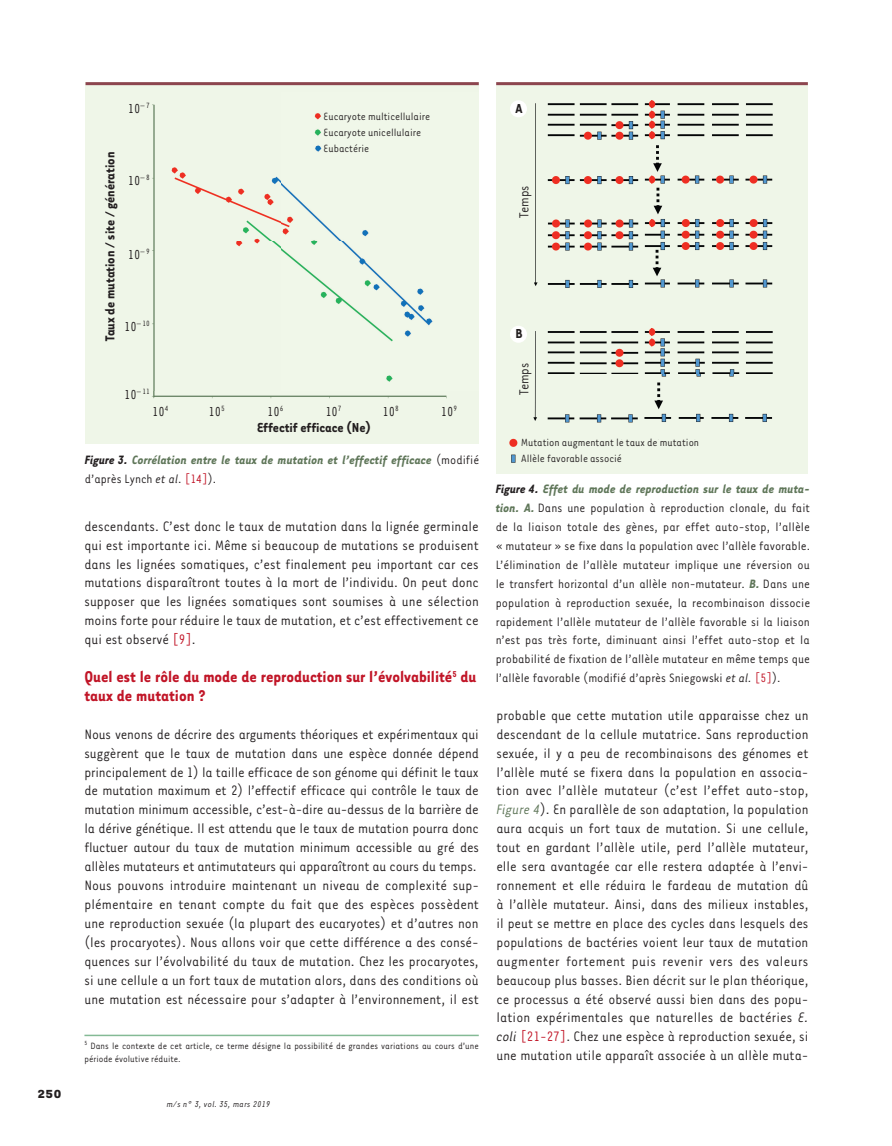
<style>
.page{position:relative;width:892px;height:1146px;background:#fff}
.page>*{position:absolute;margin:0;border:0;box-sizing:border-box;transform-origin:0 0}
.t1{font:700 18px/18.9px "Tarzana Narrow";color:#c11527}
.t2{font:15.75px/18.9px "Tarzana Narrow";color:#231f20;text-align:justify}
.t3{font:700 15px "Tarzana Narrow";color:#231f20}
.t4{font:15px "Tarzana Narrow";color:#231f20}
.t5{font:13.95px/18.9px "Tarzana Narrow";color:#231f20;text-align:justify}
.t6{font:italic 700 13.95px "Tarzana Narrow";color:#5f7659}
.t7{font:700 13.5px "Tarzana Wide";color:#231f20}
.t8{font:12px/15.9px "Tarzana Narrow";color:#231f20}
.t9{font:10.5px/12.6px "Tarzana Narrow";color:#231f20}
.t10{font:italic 9.75px "Tarzana Narrow";letter-spacing:.025em;color:#231f20}
.t11{font:8.7px "Tarzana Narrow";color:#231f20}
.s1{font-size:15px}
.s2{color:#231f20}
.s3{font-weight:400;font-style:normal;color:#231f20}
.s4{font-style:italic}
.s5{color:#c11527}
.s6{font-weight:700;font-style:italic}
.s7{font-weight:700;font-style:italic;color:#5f7659}
.s8{font-style:italic;color:#5f7659}
</style>
<div class="page">
<hr style="left:84px;top:1034px;width:394px;height:2px;background:#84ba95">
<div style="left:85px;top:82px;width:393px;height:361px;background:#eff6e8"></div>
<img style="left:152px;top:104px;width:295px;height:295px">
<hr style="left:85px;top:82px;width:393px;height:3px;background:#8d454f">
<img style="left:496px;top:85px;width:311px;height:387px">
<div style="left:510px;top:100px;width:17px;height:17px;background:#fff;border-radius:50%"></div>
<div style="left:510px;top:326px;width:17px;height:17px;background:#fff;border-radius:50%"></div>
<hr style="left:496px;top:82px;width:311px;height:3px;background:#8d454f">
<p class="t7" style="left:37px;top:1084px;width:26px">250</p>
<p class="t4" style="left:128px;top:99px;width:24px">10<sup>–</sup> <sup>7</sup></p>
<p class="t3" style="left:101px;top:341px;width:190px;rotate:-90deg">Taux de mutation / site / génération</p>
<p class="t4" style="left:128px;top:172px;width:24px">10<sup>–</sup> <sup>8</sup></p>
<p class="t4" style="left:128px;top:245px;width:24px">10<sup>–</sup> <sup>9</sup></p>
<p class="t11" style="left:124px;top:318px;width:27px"><span class="s1">10</span>– 10</p>
<p class="t8" style="left:323px;top:108px;width:108px">Eucaryote multicellulaire<br>Eucaryote unicellulaire<br>Eubactérie</p>
<p class="t11" style="left:124px;top:386px;width:27px"><span class="s1">10</span>– 11</p>
<p class="t4" style="left:152px;top:403px;width:18px">10<sup>4</sup></p>
<p class="t4" style="left:208px;top:403px;width:18px">10<sup>5</sup></p>
<p class="t4" style="left:267px;top:403px;width:18px">10<sup>6</sup></p>
<p class="t4" style="left:325px;top:403px;width:18px">10<sup>7</sup></p>
<p class="t4" style="left:382px;top:403px;width:18px">10<sup>8</sup></p>
<p class="t4" style="left:440px;top:403px;width:18px">10<sup>9</sup></p>
<p class="t3" style="left:257px;top:417px;width:115px">Effectif efficace (Ne)</p>
<p class="t3" style="left:515px;top:99px;width:9px">A</p>
<p class="t4" style="left:515px;top:218px;width:34px;rotate:-90deg">Temps</p>
<p class="t3" style="left:515px;top:324px;width:9px">B</p>
<p class="t4" style="left:515px;top:395px;width:34px;rotate:-90deg">Temps</p>
<p class="t8" style="left:521px;top:434px;width:179px">Mutation augmentant le taux de mutation</p>
<p class="t6" style="left:85px;top:451px;width:396px"><span class="s2">Figure 3.</span> Corrélation entre le taux de mutation et l’effectif efficace <span class="s3">(modifié</span></p>
<p class="t8" style="left:521px;top:450px;width:102px">Allèle favorable associé</p>
<p class="t5" style="left:85px;top:468px;width:133px">d’après Lynch <span class="s4">et al</span>. <span class="s5">[14]</span>).</p>
<p class="t5" style="left:495px;top:479px;width:316px"><span class="s6">Figure 4.</span> <span class="s7">Effet du mode de reproduction sur le taux de muta&shy;tion. A.</span> Dans une population à reproduction clonale, du fait de la liaison totale des gènes, par effet auto-stop, l’allèle « mutateur » se fixe dans la population avec l’allèle favorable.<br>L’élimination de l’allèle mutateur implique une réversion ou le transfert horizontal d’un allèle non-mutateur. <span class="s7">B.</span> Dans une population à reproduction sexuée, la recombinaison dissocie rapidement l’allèle mutateur de l’allèle favorable si la liaison n’est pas très forte, diminuant ainsi l’effet auto-stop et la probabilité de fixation de l’allèle mutateur en même temps que l’allèle favorable (modifié d’après Sniegowski <span class="s4">et al.</span> <span class="s5">[5]</span>).</p>
<p class="t2" style="left:84px;top:516px;width:396px">descendants. C’est donc le taux de mutation dans la lignée germinale qui est importante ici. Même si beaucoup de mutations se produisent dans les lignées somatiques, c’est finalement peu important car ces mutations disparaîtront toutes à la mort de l’individu. On peut donc supposer que les lignées somatiques sont soumises à une sélection moins forte pour réduire le taux de mutation, et c’est effectivement ce qui est observé <span class="s5">[9]</span>.</p>
<p class="t1" style="left:84px;top:666px;width:393px">Quel est le rôle du mode de reproduction sur l’évolvabilité<sup>5</sup> du taux de mutation ?</p>
<p class="t2" style="left:84px;top:723px;width:396px;text-align:left">Nous venons de décrire des arguments théoriques et expérimentaux qui suggèrent que le taux de mutation dans une espèce donnée dépend principalement de 1) la taille efficace de son génome qui définit le taux de mutation maximum et 2) l’effectif efficace qui contrôle le taux de mutation minimum accessible, c’est-à-dire au-dessus de la barrière de la dérive génétique. Il est attendu que le taux de mutation pourra donc fluctuer autour du taux de mutation minimum accessible au gré des allèles mutateurs et antimutateurs qui apparaîtront au cours du temps.<br>Nous pouvons introduire maintenant un niveau de complexité sup&shy;plémentaire en tenant compte du fait que des espèces possèdent une reproduction sexuée (la plupart des eucaryotes) et d’autres non (les procaryotes). Nous allons voir que cette différence a des consé&shy;quences sur l’évolvabilité du taux de mutation. Chez les procaryotes, si une cellule a un fort taux de mutation alors, dans des conditions où une mutation est nécessaire pour s’adapter à l’environnement, il est</p>
<p class="t9" style="left:84px;top:1038px;width:396px"><sup>5</sup> Dans le contexte de cet article, ce terme désigne la possibilité de grandes variations au cours d’une période évolutive réduite.</p>
<p class="t2" style="left:496px;top:705px;width:314px">probable que cette mutation utile apparaisse chez un descendant de la cellule mutatrice. Sans reproduction sexuée, il y a peu de recombinaisons des génomes et l’allèle muté se fixera dans la population en associa&shy;tion avec l’allèle mutateur (c’est l’effet auto-stop, <span class="s8">Figure 4</span>). En parallèle de son adaptation, la population aura acquis un fort taux de mutation. Si une cellule, tout en gardant l’allèle utile, perd l’allèle mutateur, elle sera avantagée car elle restera adaptée à l’envi&shy;ronnement et elle réduira le fardeau de mutation dû à l’allèle mutateur. Ainsi, dans des milieux instables, il peut se mettre en place des cycles dans lesquels des populations de bactéries voient leur taux de mutation augmenter fortement puis revenir vers des valeurs beaucoup plus basses. Bien décrit sur le plan théorique, ce processus a été observé aussi bien dans des popu&shy;lation expérimentales que naturelles de bactéries <span class="s4">E. coli</span> <span class="s5">[21-27]</span>. Chez une espèce à reproduction sexuée, si une mutation utile apparaît associée à un allèle muta-</p>
<p class="t10" style="left:167px;top:1098px;width:105px">m/s n° 3, vol. 35, mars 2019</p>
</div>
